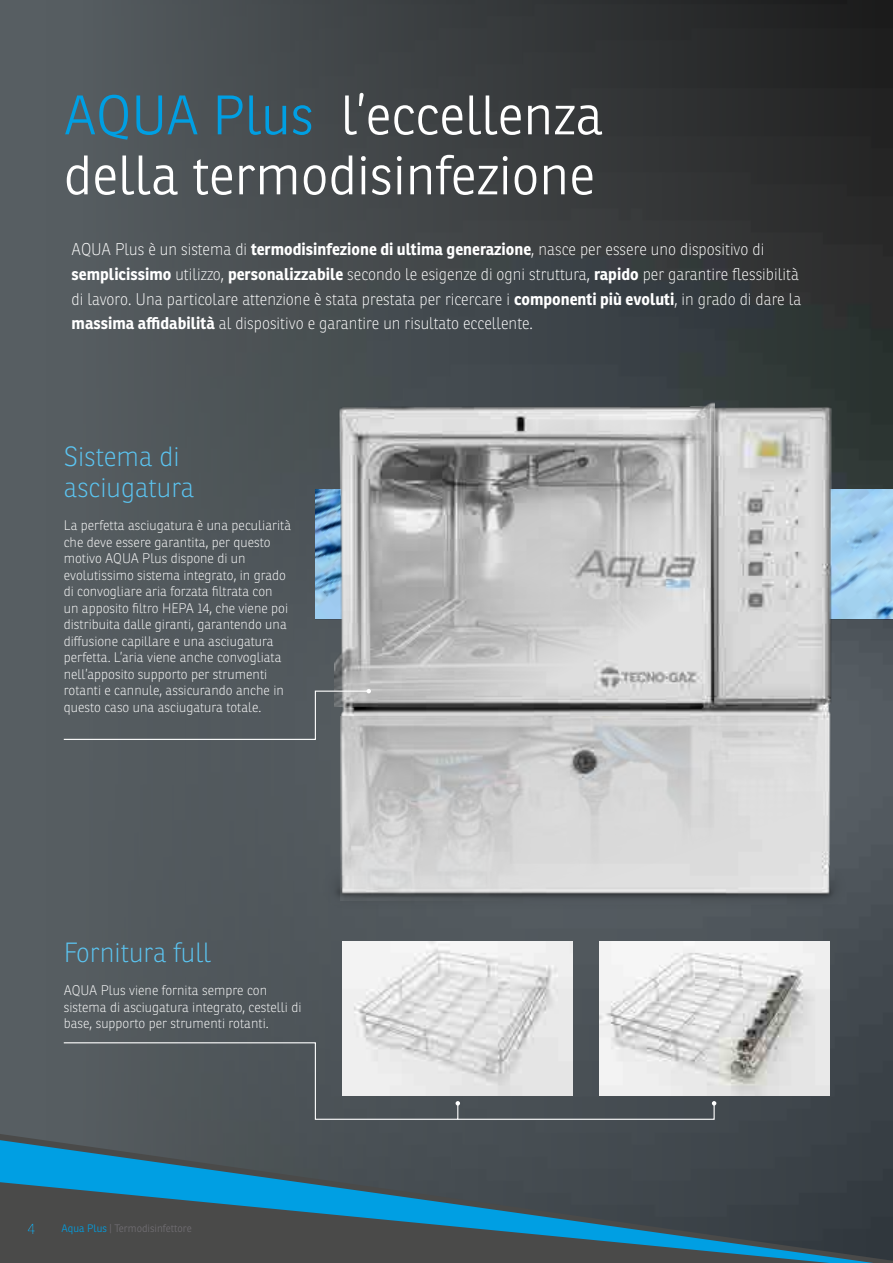
<style>
.page{position:relative;width:893px;height:1263px;background:#fff}
.page>*{position:absolute;margin:0;border:0;box-sizing:border-box;transform-origin:0 0}
.Titoli_di_Pagina_H2{font:300 54px/60px "Ronnia";color:#fff}
.Sottotitolo_alta_evi{font:100 27px/31.5px "Ronnia";color:#5bc5f2}
.Paragrafo_evidenza{font:100 16.5px/24.8px "Ronnia";color:#fff;scale:.96 1}
.t1{font:300 15px "Ronnia";color:#009fe3;scale:1.04 1}
.Paragrafo_di_base{font:100 13.5px/16.5px "Ronnia";color:#fff}
.t2{font:300 10.5px "Ronnia";color:#716e73}
.s1{color:#009fe3}
.s2{font-weight:700}
</style>
<div class="page">
<div style="left:0;top:0;width:892px;height:1263px;background:#575e62"></div>
<img style="left:169px;top:0;width:724px;height:1134px">
<img style="left:872px;top:489px;width:21px;height:130px">
<svg style="left:0;top:1134px;width:893px;height:129px"></svg>
<svg style="left:0;top:1140px;width:873px;height:123px;fill:#454a4a"></svg>
<img style="left:306px;top:384px;width:566px;height:534px">
<img style="left:335px;top:395px;width:379px;height:311px">
<img style="left:341px;top:716px;width:487px;height:185px">
<img style="left:599px;top:942px;width:230px;height:153px">
<img style="left:343px;top:942px;width:230px;height:100px">
<svg style="left:63px;top:689px;width:308px;height:51px"></svg>
<svg style="left:63px;top:1042px;width:653px;height:78px"></svg>
<div style="left:25px;top:1223px;width:13px;height:15px;background:#4a4a49"></div>
<div style="left:24px;top:1221px;width:13px;height:14px;background:#4a4a49"></div>
<p class="Titoli_di_Pagina_H2" style="left:64px;top:85px;width:541px"><span class="s1">AQUA Plus</span> l’eccellenza della termodisinfezione</p>
<p class="Paragrafo_evidenza" style="left:72px;top:237px;width:762px">AQUA Plus è un sistema di <span class="s2">termodisinfezione di ultima generazione</span>, nasce per essere uno dispositivo di <span class="s2">semplicissimo</span> utilizzo, <span class="s2">personalizzabile</span> secondo le esigenze di ogni struttura, <span class="s2">rapido</span> per garantire flessibilità di lavoro. Una particolare attenzione è stata prestata per ricercare i <span class="s2">componenti più evoluti</span>, in grado di dare la <span class="s2">massima affidabilità</span> al dispositivo e garantire un risultato eccellente.</p>
<p class="Sottotitolo_alta_evi" style="left:64px;top:440px;width:132px">Sistema di asciugatura</p>
<p class="Paragrafo_di_base" style="left:64px;top:517px;width:229px">La perfetta asciugatura è una peculiarità che deve essere garantita, per questo motivo AQUA Plus dispone di un evolutissimo sistema integrato, in grado di convogliare aria forzata filtrata con<br>un apposito filtro HEPA 14, che viene poi distribuita dalle giranti, garantendo una diffusione capillare e una asciugatura perfetta. L’aria viene anche convogliata nell’apposito supporto per strumenti rotanti e cannule, assicurando anche in questo caso una asciugatura totale.</p>
<p class="Sottotitolo_alta_evi" style="left:64px;top:937px;width:149px">Fornitura full</p>
<p class="Paragrafo_di_base" style="left:64px;top:982px;width:239px">AQUA Plus viene fornita sempre con sistema di asciugatura integrato, cestelli di base, supporto per strumenti rotanti.</p>
<p class="t1" style="left:27px;top:1220px;width:9px">4</p>
<p class="t2" style="left:62px;top:1222px;width:132px"><span class="s1">Aqua Plus</span> | Termodisinfettore</p>
</div>
